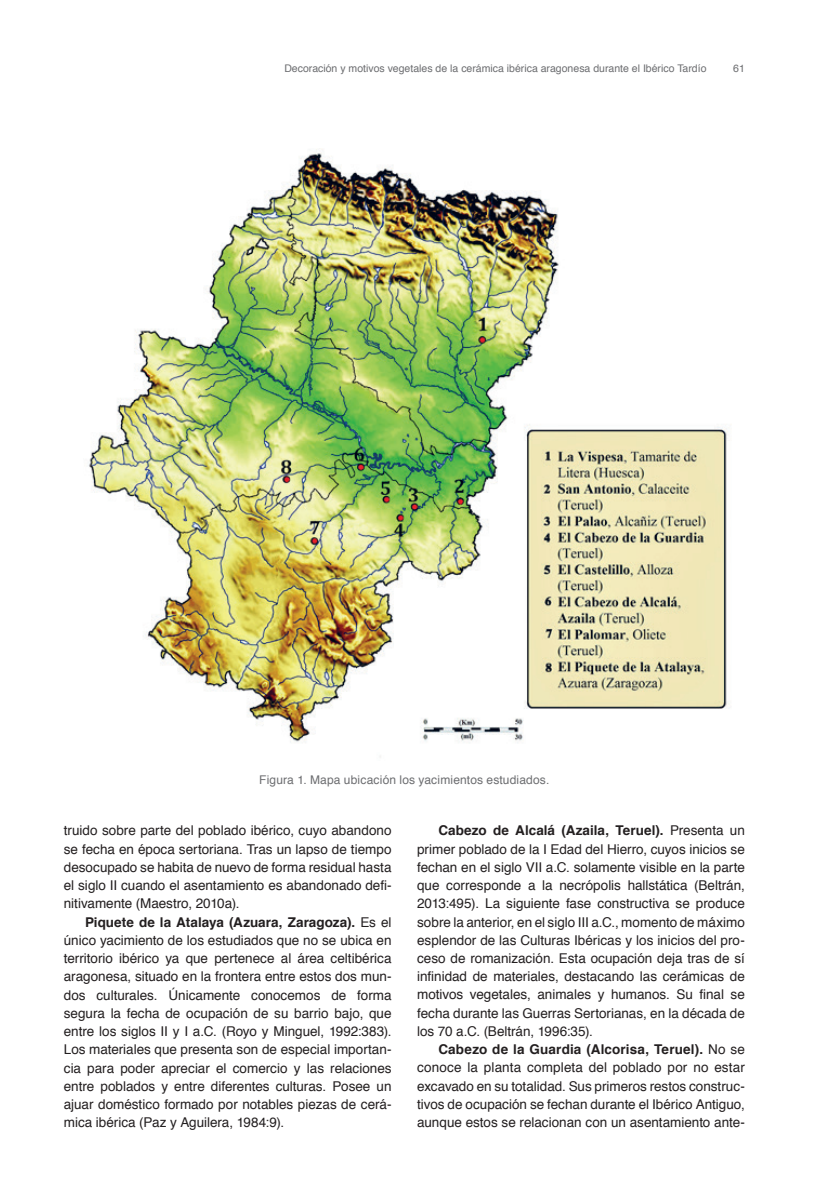
<style>
.page{position:relative;width:830px;height:1191px;background:#fff}
.page>*{position:absolute;margin:0;border:0;box-sizing:border-box;transform-origin:0 0}
.t1{font:13.5px/18.3px "Helvetica";color:#231f20;text-align:justify}
.t2{font:12px "Helvetica";letter-spacing:.01em;color:#6c6d70}
.t3{font:10.5px "Helvetica";color:#6c6d70}
.s1{font-weight:700}
</style>
<div class="page">
<img style="left:88px;top:149px;width:642px;height:608px">
<p class="t3" style="left:284px;top:64px;width:423px">Decoración y motivos vegetales de la cerámica ibérica aragonesa durante el Ibérico Tardío</p>
<p class="t3" style="left:732px;top:64px;width:13px">61</p>
<p class="t2" style="left:259px;top:775px;width:291px">Figura 1. Mapa ubicación los yacimientos estudiados.</p>
<p class="t1" style="left:64px;top:822px;width:329px">truido sobre parte del poblado ibérico, cuyo abandono se fecha en época sertoriana. Tras un lapso de tiempo desocupado se habita de nuevo de forma residual hasta el siglo II cuando el asentamiento es abandonado defi&shy;nitivamente (Maestro, 2010a).</p>
<p class="t1" style="left:64px;top:913px;width:329px;text-indent:21px"><span class="s1">Piquete de la Atalaya (Azuara, Zaragoza).</span> Es el único yacimiento de los estudiados que no se ubica en territorio ibérico ya que pertenece al área celtibérica aragonesa, situado en la frontera entre estos dos mun&shy;dos culturales. Únicamente conocemos de forma segura la fecha de ocupación de su barrio bajo, que entre los siglos II y I a.C. (Royo y Minguel, 1992:383).<br>Los materiales que presenta son de especial importan&shy;cia para poder apreciar el comercio y las relaciones entre poblados y entre diferentes culturas. Posee un ajuar doméstico formado por notables piezas de cerá&shy;mica ibérica (Paz y Aguilera, 1984:9).</p>
<p class="t1" style="left:417px;top:822px;width:329px;text-indent:21px"><span class="s1">Cabezo de Alcalá (Azaila, Teruel).</span> Presenta un primer poblado de la I Edad del Hierro, cuyos inicios se fechan en el siglo VII a.C. solamente visible en la parte que corresponde a la necrópolis hallstática (Beltrán, 2013:495). La siguiente fase constructiva se produce sobre la anterior, en el siglo III a.C., momento de máximo esplendor de las Culturas Ibéricas y los inicios del pro&shy;ceso de romanización. Esta ocupación deja tras de sí infinidad de materiales, destacando las cerámicas de motivos vegetales, animales y humanos. Su final se fecha durante las Guerras Sertorianas, en la década de los 70 a.C. (Beltrán, 1996:35).</p>
<p class="t1" style="left:417px;top:1041px;width:329px;text-indent:21px"><span class="s1">Cabezo de la Guardia (Alcorisa, Teruel).</span> No se conoce la planta completa del poblado por no estar excavado en su totalidad. Sus primeros restos construc&shy;tivos de ocupación se fechan durante el Ibérico Antiguo, aunque estos se relacionan con un asentamiento ante-</p>
</div>
